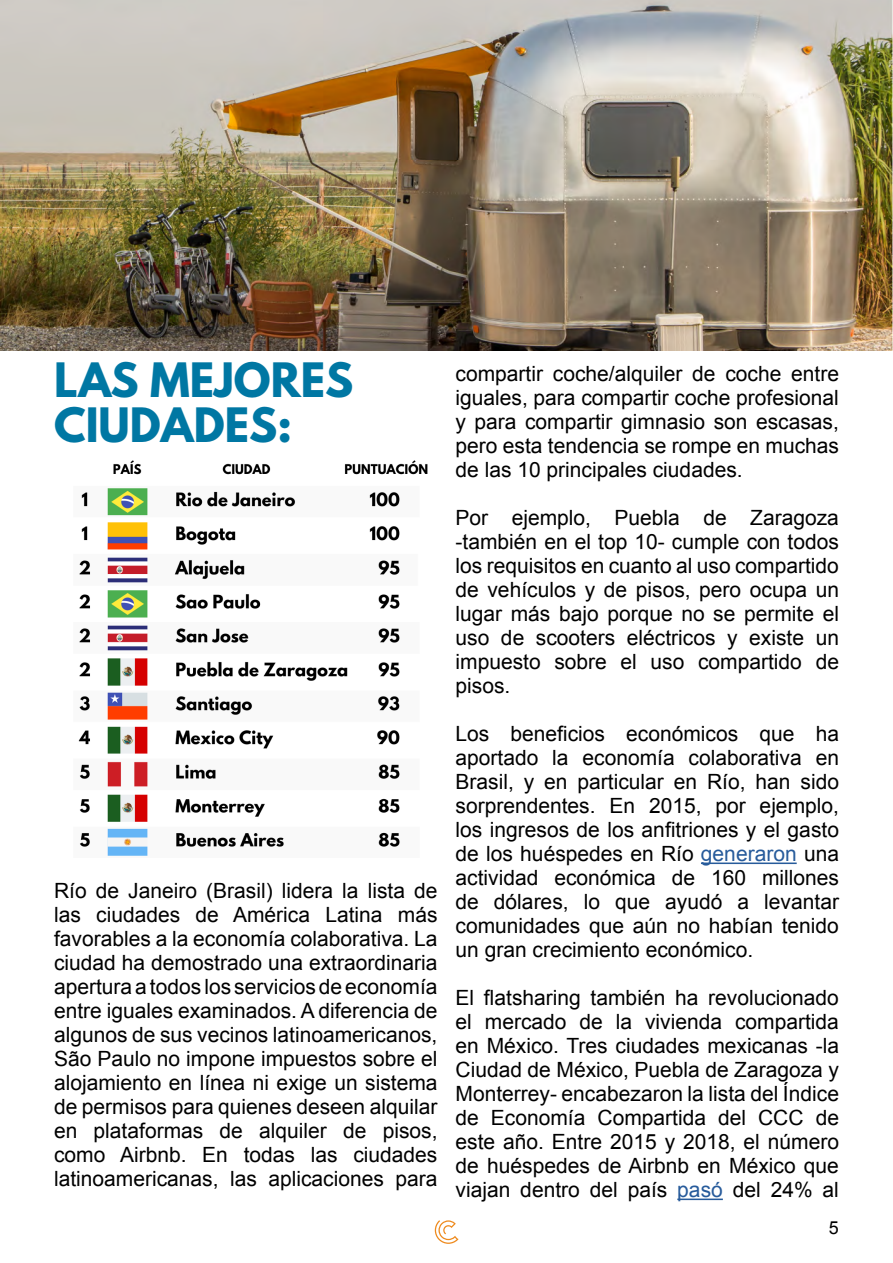
<style>
.page{position:relative;width:893px;height:1263px;background:#fff}
.page>*{position:absolute;margin:0;border:0;box-sizing:border-box;transform-origin:0 0}
.t1{font:700 42px/45px "League Spartan";color:#0077a3}
.t2{font:21px/24px "Arial";color:#000;text-align:justify}
.t3{font:18px "Arial";color:#000}
.s1{color:#275b9b}
</style>
<div class="page">
<img style="left:0;top:0;width:893px;height:351px">
<hr style="left:701px;top:862px;width:96px;height:2px;background:#275b9b">
<hr style="left:677px;top:1198px;width:46px;height:2px;background:#275b9b">
<svg style="left:435px;top:1220px;width:23px;height:24px"></svg>
<img style="left:78px;top:460px;width:350px;height:396px">
<h1 class="t1" style="left:54px;top:357px;width:301px">LAS MEJORES<br>CIUDADES:</h1>
<p class="t2" style="left:54px;top:879px;width:385px">Río de Janeiro (Brasil) lidera la lista de las ciudades de América Latina más favorables a la economía colaborativa. La ciudad ha demostrado una extraordinaria apertura a todos los servicios de economía entre iguales examinados. A diferencia de algunos de sus vecinos latinoamericanos, São Paulo no impone impuestos sobre el alojamiento en línea ni exige un sistema de permisos para quienes deseen alquilar en plataformas de alquiler de pisos, como Airbnb. En todas las ciudades latinoamericanas, las aplicaciones para</p>
<p class="t2" style="left:456px;top:362px;width:385px">compartir coche/alquiler de coche entre iguales, para compartir coche profesional y para compartir gimnasio son escasas, pero esta tendencia se rompe en muchas de las 10 principales ciudades.</p>
<p class="t2" style="left:456px;top:506px;width:385px">Por ejemplo, Puebla de Zaragoza -también en el top 10- cumple con todos los requisitos en cuanto al uso compartido de vehículos y de pisos, pero ocupa un lugar más bajo porque no se permite el uso de scooters eléctricos y existe un impuesto sobre el uso compartido de pisos.</p>
<p class="t2" style="left:456px;top:722px;width:385px">Los beneficios económicos que ha aportado la economía colaborativa en Brasil, y en particular en Río, han sido sorprendentes. En 2015, por ejemplo, los ingresos de los anfitriones y el gasto de los huéspedes en Río <span class="s1">generaron</span> una actividad económica de 160 millones de dólares, lo que ayudó a levantar comunidades que aún no habían tenido un gran crecimiento económico.</p>
<p class="t2" style="left:456px;top:986px;width:385px">El flatsharing también ha revolucionado el mercado de la vivienda compartida en México. Tres ciudades mexicanas -la Ciudad de México, Puebla de Zaragoza y Monterrey- encabezaron la lista del Índice de Economía Compartida del CCC de este año. Entre 2015 y 2018, el número de huéspedes de Airbnb en México que viajan dentro del país <span class="s1">pasó</span> del 24% al</p>
<p class="t3" style="left:829px;top:1215px;width:12px">5</p>
</div>
